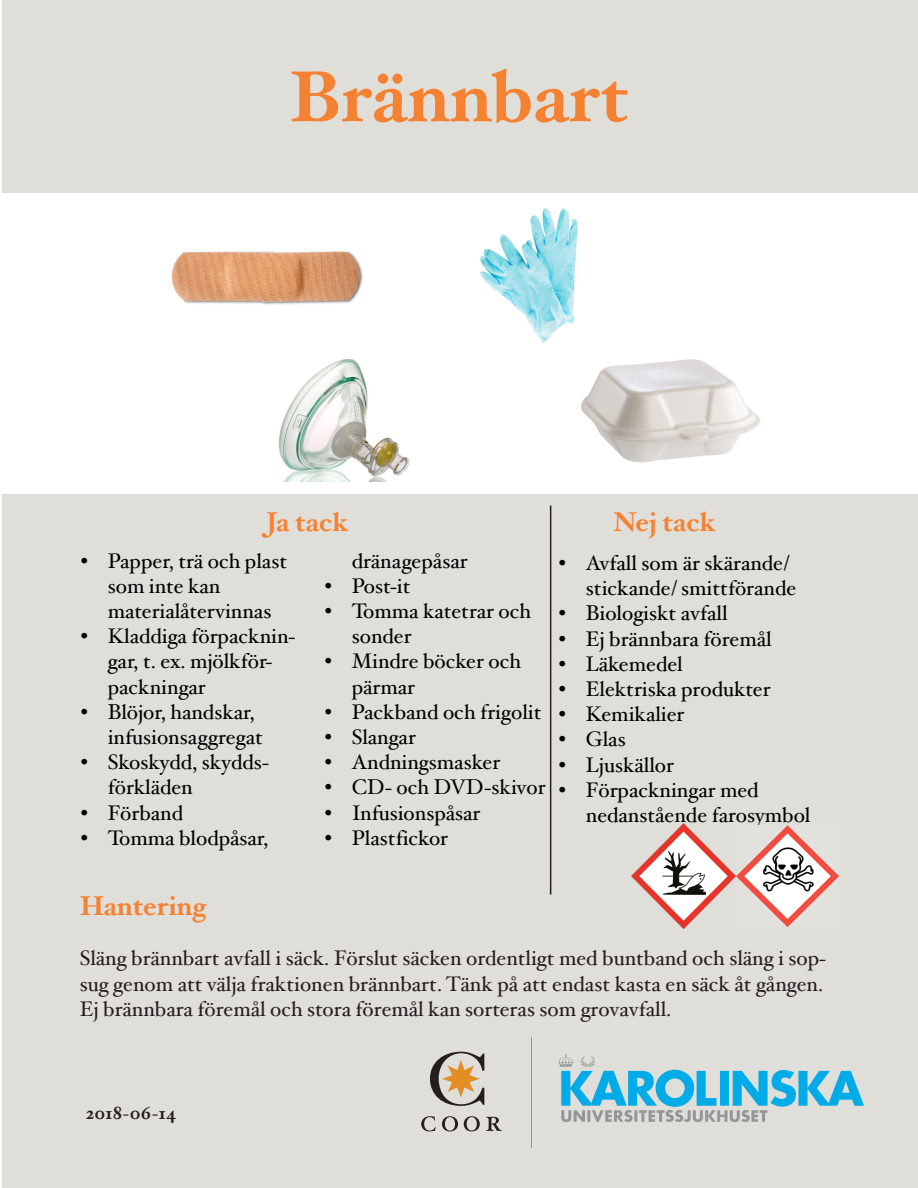
<style>
.page{position:relative;width:918px;height:1188px;background:#fff}
.page>*{position:absolute;margin:0;border:0;box-sizing:border-box;transform-origin:0 0}
.t1{font:700 72px "Hoefler Text";color:#f58233}
.t2{font:700 27px "Hoefler Text";color:#f58233}
.t3{font:21px/25.2px "Hoefler Text Roman";color:#000}
.t4{font:21px/25.2px "Hoefler Text Roman";color:#231f20}
.t5{font:700 18px "Hoefler Text";color:#231f20}
</style>
<div class="page">
<div style="left:2px;top:0;width:916px;height:193px;background:#e0ded8"></div>
<div style="left:2px;top:494px;width:916px;height:694px;background:#e0ded8"></div>
<img style="left:631px;top:824px;width:207px;height:104px">
<img style="left:278px;top:359px;width:132px;height:122px">
<img style="left:581px;top:359px;width:179px;height:104px">
<img style="left:171px;top:251px;width:192px;height:54px">
<img style="left:480px;top:208px;width:98px;height:136px">
<svg style="left:558px;top:1054px;width:306px;height:68px"></svg>
<hr style="left:531px;top:1038px;width:1px;height:110px;background:#939598">
<svg style="left:430px;top:1052px;width:54px;height:54px"></svg>
<svg style="left:421px;top:1116px;width:15px;height:15px"></svg>
<svg style="left:442px;top:1116px;width:16px;height:15px"></svg>
<svg style="left:464px;top:1116px;width:16px;height:15px"></svg>
<svg style="left:486px;top:1117px;width:16px;height:14px"></svg>
<hr style="left:550px;top:506px;width:1px;height:389px;background:#231f20">
<p class="t1" style="left:289px;top:53px;width:342px">Brännbart</p>
<p class="t2" style="left:266px;top:505px;width:84px">Ja tack</p>
<p class="t3" style="left:108px;top:549px;width:181px;text-indent:-27px">• Papper, trä och plast som inte kan materialåtervinnas</p>
<p class="t3" style="left:108px;top:624px;width:189px;text-indent:-27px">• Kladdiga förpacknin&shy;gar, t. ex. mjölkför&shy;packningar</p>
<p class="t3" style="left:108px;top:700px;width:157px;text-indent:-27px">• Blöjor, handskar, infusionsaggregat</p>
<p class="t3" style="left:108px;top:750px;width:163px;text-indent:-27px">• Skoskydd, skydds&shy;förkläden</p>
<p class="t3" style="left:81px;top:801px;width:104px">• Förband</p>
<p class="t3" style="left:81px;top:826px;width:189px">• Tomma blodpåsar,</p>
<p class="t3" style="left:352px;top:549px;width:117px">dränagepåsar</p>
<p class="t3" style="left:325px;top:574px;width:87px">• Post-it</p>
<p class="t3" style="left:352px;top:599px;width:181px;text-indent:-27px">• Tomma katetrar och sonder</p>
<p class="t3" style="left:352px;top:650px;width:171px;text-indent:-27px">• Mindre böcker och pärmar</p>
<p class="t3" style="left:325px;top:700px;width:218px">• Packband och frigolit</p>
<p class="t3" style="left:325px;top:725px;width:93px">• Slangar</p>
<p class="t3" style="left:325px;top:750px;width:177px">• Andningsmasker</p>
<p class="t3" style="left:325px;top:776px;width:222px">• CD- och DVD-skivor</p>
<p class="t3" style="left:325px;top:801px;width:157px">• Infusionspåsar</p>
<p class="t3" style="left:325px;top:826px;width:125px">• Plastfickor</p>
<p class="t2" style="left:613px;top:505px;width:104px">Nej tack</p>
<p class="t3" style="left:586px;top:551px;width:212px;text-indent:-27px">• Avfall som är skärande/ stickande/ smittförande</p>
<p class="t3" style="left:559px;top:601px;width:170px">• Biologiskt avfall</p>
<p class="t3" style="left:559px;top:627px;width:214px">• Ej brännbara föremål</p>
<p class="t3" style="left:559px;top:652px;width:125px">• Läkemedel</p>
<p class="t3" style="left:559px;top:677px;width:213px">• Elektriska produkter</p>
<p class="t3" style="left:559px;top:702px;width:127px">• Kemikalier</p>
<p class="t3" style="left:559px;top:727px;width:68px">• Glas</p>
<p class="t3" style="left:559px;top:753px;width:117px">• Ljuskällor</p>
<p class="t3" style="left:586px;top:778px;width:226px;text-indent:-27px">• Förpackningar med nedanstående farosymbol</p>
<p class="t2" style="left:80px;top:889px;width:128px">Hantering</p>
<p class="t4" style="left:80px;top:947px;width:748px">Släng brännbart avfall i säck. Förslut säcken ordentligt med buntband och släng i sop&shy;sug genom att välja fraktionen brännbart. Tänk på att endast kasta en säck åt gången.<br>Ej brännbara föremål och stora föremål kan sorteras som grovavfall.</p>
<p class="t5" style="left:86px;top:1102px;width:92px">2018-06-14</p>
</div>
